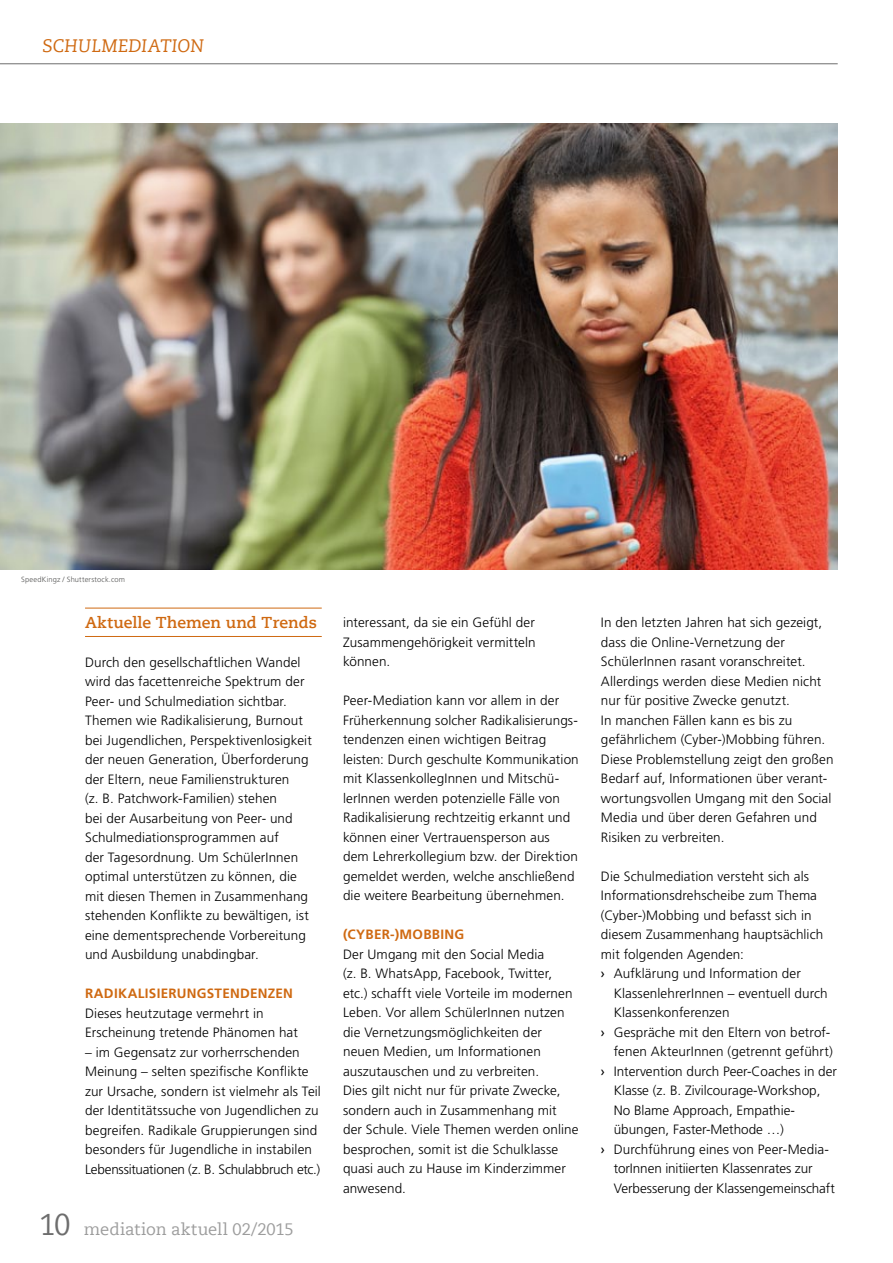
<style>
.page{position:relative;width:893px;height:1263px;background:#fff}
.page>*{position:absolute;margin:0;border:0;box-sizing:border-box;transform-origin:0 0}
.t1{font:italic 18px "Caecilia Com 56";letter-spacing:.015em;color:#cf6911}
.t2{font:16.5px "Caecilia Com 55 Roman";letter-spacing:-.005em;color:#9c9c9c}
.t3{font:700 15.75px "Caecilia Com 75";letter-spacing:.005em;color:#cf6911}
.t4{font:300 13.5px/19.5px "Frutiger LT Pro";letter-spacing:.01em;color:#000}
.t5{font:700 13.5px "Frutiger LT Pro";letter-spacing:.02em;color:#cf6911}
.t6{font:300 7.5px "Frutiger LT Pro";letter-spacing:.02em;color:#545453}
.s1{font-size:30px;color:#6d6d6d}
.s2{font-weight:400}
</style>
<div class="page">
<hr style="left:0;top:63px;width:838px;height:1px;background:#6d6d6d">
<hr style="left:85px;top:608px;width:237px;height:1px;background:#cf6911">
<hr style="left:85px;top:636px;width:237px;height:1px;background:#cf6911">
<img style="left:0;top:123px;width:838px;height:446px">
<h1 class="t1" style="left:43px;top:34px;width:163px">SCHULMEDIATION</h1>
<p class="t6" style="left:21px;top:575px;width:105px">SpeedKingz / Shutterstock.com</p>
<p class="t3" style="left:85px;top:611px;width:233px">Aktuelle Themen und Trends</p>
<p class="t4" style="left:85px;top:652px;width:228px">Durch den gesellschaftlichen Wandel wird das facettenreiche Spektrum der Peer- und Schulmediation sichtbar.<br>Themen wie Radikalisierung, Burnout bei Jugendlichen, Perspektivenlosigkeit der neuen Generation, Überforderung der Eltern, neue Familienstrukturen<br>(z. B. Patchwork-Familien) stehen<br>bei der Ausarbeitung von Peer- und Schulmediationsprogrammen auf<br>der Tagesordnung. Um SchülerInnen optimal unterstützen zu können, die mit diesen Themen in Zusammenhang stehenden Konflikte zu bewältigen, ist eine dementsprechende Vorbereitung und Ausbildung unabdingbar.</p>
<p class="t5" style="left:85px;top:985px;width:67px">RADIKALISIER</p>
<p class="t5" style="left:177px;top:985px;width:20px">UNGSTEN</p>
<p class="t5" style="left:240px;top:985px;width:45px">DENZEN</p>
<p class="t4" style="left:85px;top:1003px;width:214px">Dieses heutzutage vermehrt in<br>Erscheinung tretende Phänomen hat</p>
<p class="t4" style="left:85px;top:1042px;width:237px">– im Gegensatz zur vorherrschenden Meinung – selten spezifische Konflikte zur Ursache, sondern ist vielmehr als Teil der Identitätssuche von Jugendlichen zu begreifen. Radikale Gruppierungen sind besonders für Jugendliche in instabilen Lebenssituationen (z. B. Schulabbruch etc.)</p>
<p class="t2" style="left:39px;top:1218px;width:256px"><span class="s1">10</span> mediation aktuell 02/2015</p>
<p class="t4" style="left:343px;top:613px;width:194px;text-align:justify">interessant, da sie ein Gefühl der Zusammengehörigkeit vermitteln können.</p>
<p class="t4" style="left:343px;top:691px;width:237px">Peer-Mediation kann vor allem in der Früherkennung solcher Radikalisierungs&shy;tendenzen einen wichtigen Beitrag leisten: Durch geschulte Kommunikation mit KlassenkollegInnen und Mitschü&shy;lerInnen werden potenzielle Fälle von Radikalisierung rechtzeitig erkannt und können einer Vertrauensperson aus dem Lehrerkollegium bzw. der Direktion gemeldet werden, welche anschließend die weitere Bearbeitung übernehmen.</p>
<p class="t5" style="left:343px;top:927px;width:106px">(CYBER-)MOBBING</p>
<p class="t4" style="left:343px;top:944px;width:237px">Der Umgang mit den Social Media<br>(z. B. WhatsApp, Facebook, Twitter, etc.) schafft viele Vorteile im modernen Leben. Vor allem SchülerInnen nutzen die Vernetzungsmöglichkeiten der neuen Medien, um Informationen auszutauschen und zu verbreiten.<br>Dies gilt nicht nur für private Zwecke, sondern auch in Zusammenhang mit der Schule. Viele Themen werden online besprochen, somit ist die Schulklasse quasi auch zu Hause im Kinderzimmer anwesend.</p>
<p class="t4" style="left:601px;top:613px;width:234px">In den letzten Jahren hat sich gezeigt, dass die Online-Vernetzung der SchülerInnen rasant voranschreitet.<br>Allerdings werden diese Medien nicht nur für positive Zwecke genutzt.<br>In manchen Fällen kann es bis zu gefährlichem (Cyber-)Mobbing führen.<br>Diese Problemstellung zeigt den großen Bedarf auf, Informationen über verant&shy;wortungsvollen Umgang mit den Social Media und über deren Gefahren und Risiken zu verbreiten.</p>
<p class="t4" style="left:601px;top:866px;width:224px">Die Schulmediation versteht sich als Informationsdrehscheibe zum Thema (Cyber-)Mobbing und befasst sich in diesem Zusammenhang hauptsächlich mit folgenden Agenden:<br><span class="s2">›</span> Aufklärung und Information der</p>
<p class="t4" style="left:614px;top:983px;width:215px">KlassenlehrerInnen – eventuell durch</p>
<p class="t4" style="left:614px;top:1003px;width:117px">Klassenkonferenzen</p>
<p class="t4" style="left:601px;top:1022px;width:231px"><span class="s2">›</span> Gespräche mit den Eltern von betrof-</p>
<p class="t4" style="left:614px;top:1042px;width:221px">fenen AkteurInnen (getrennt geführt)</p>
<p class="t4" style="left:601px;top:1061px;width:238px"><span class="s2">›</span> Intervention durch Peer-Coaches in der</p>
<p class="t4" style="left:614px;top:1081px;width:208px">Klasse (z. B. Zivilcourage-Workshop,</p>
<p class="t4" style="left:614px;top:1100px;width:183px">No Blame Approach, Empathie-</p>
<p class="t4" style="left:614px;top:1120px;width:172px">übungen, Faster-Methode …)</p>
<p class="t4" style="left:601px;top:1139px;width:230px"><span class="s2">›</span> Durchführung eines von Peer-Media-</p>
<p class="t4" style="left:614px;top:1159px;width:200px">torInnen initiierten Klassenrates zur</p>
<p class="t4" style="left:614px;top:1178px;width:223px">Verbesserung der Klassengemeinschaft</p>
</div>
